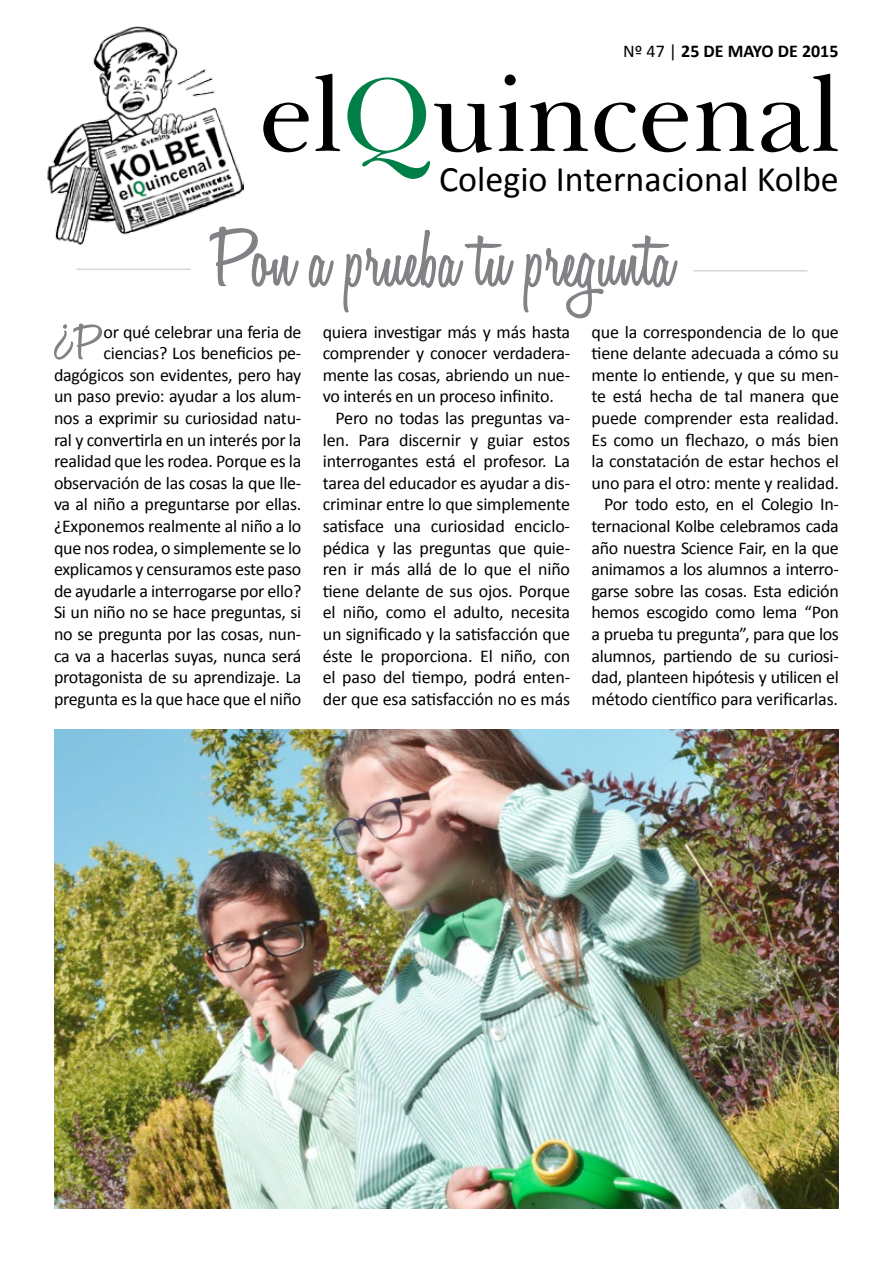
<style>
.page{position:relative;width:893px;height:1263px;background:#fff}
.page>*{position:absolute;margin:0;border:0;box-sizing:border-box;transform-origin:0 0}
.t1{font:600 85.5px "Honey Script";color:#808285}
.t2{font:600 51.3px "Honey Script";color:#808285}
.t3{font:36px "Calibri";color:#000}
.t4{font:18px/21.6px "Calibri";letter-spacing:-.015em;color:#000;text-align:right}
.t5{font:700 18px "Calibri";color:#000}
.s1{font-weight:400}
</style>
<div class="page">
<hr style="left:77px;top:269px;width:114px;height:1px;background:#d5d7d8">
<hr style="left:693px;top:270px;width:114px;height:2px;background:#d5d7d8">
<svg style="left:499px;top:74px;width:339px;height:78px"></svg>
<svg style="left:347px;top:77px;width:145px;height:102px"></svg>
<svg style="left:263px;top:74px;width:77px;height:78px"></svg>
<img style="left:47px;top:26px;width:197px;height:219px">
<img style="left:54px;top:729px;width:785px;height:480px">
<p class="t5" style="left:623px;top:39px;width:217px"><span class="s1">Nº 47 |</span> 25 DE MAYO DE 2015</p>
<h3 class="t3" style="left:439px;top:157px;width:401px">Colegio Internacional Kolbe</h3>
<h1 class="t1" style="left:211px;top:207px;width:464px">Pon a prueba tu pregunta</h1>
<h2 class="t2" style="left:56px;top:312px;width:44px">¿P</h2>
<p class="t4" style="left:54px;top:321px;width:249px">or qué celebrar una feria de ciencias? Los beneficios pe&shy;dagógicos son evidentes, pero hay un paso previo: ayudar a los alum&shy;nos a exprimir su curiosidad natu&shy;ral y convertirla en un interés por la realidad que les rodea. Porque es la observación de las cosas la que lle&shy;va al niño a preguntarse por ellas. ¿Exponemos realmente al niño a lo que nos rodea, o simplemente se lo explicamos y censuramos este paso de ayudarle a interrogarse por ello?<br>Si un niño no se hace preguntas, si no se pregunta por las cosas, nun&shy;ca va a hacerlas suyas, nunca será protagonista de su aprendizaje. La pregunta es la que hace que el niño</p>
<p class="t4" style="left:323px;top:321px;width:249px">quiera investigar más y más hasta</p>
<p class="t4" style="left:323px;top:342px;width:249px">comprender y conocer verdadera-</p>
<p class="t4" style="left:323px;top:364px;width:249px">mente las cosas, abriendo un nue-</p>
<p class="t4" style="left:323px;top:386px;width:233px">vo interés en un proceso infinito.</p>
<p class="t4" style="left:335px;top:407px;width:236px">Pero no todas las preguntas va-</p>
<p class="t4" style="left:323px;top:429px;width:249px">len. Para discernir y guiar estos</p>
<p class="t4" style="left:323px;top:450px;width:249px">interrogantes está el profesor. La</p>
<p class="t4" style="left:323px;top:472px;width:249px">tarea del educador es ayudar a dis-</p>
<p class="t4" style="left:323px;top:494px;width:249px">criminar entre lo que simplemente</p>
<p class="t4" style="left:323px;top:515px;width:249px">satisface una curiosidad enciclo-</p>
<p class="t4" style="left:323px;top:537px;width:249px">pédica y las preguntas que quie-</p>
<p class="t4" style="left:323px;top:558px;width:249px">ren ir más allá de lo que el niño</p>
<p class="t4" style="left:323px;top:580px;width:249px">tiene delante de sus ojos. Porque</p>
<p class="t4" style="left:323px;top:602px;width:249px">el niño, como el adulto, necesita</p>
<p class="t4" style="left:323px;top:623px;width:249px">un significado y la satisfacción que</p>
<p class="t4" style="left:323px;top:645px;width:249px">éste le proporciona. El niño, con</p>
<p class="t4" style="left:323px;top:666px;width:249px">el paso del tiempo, podrá enten-</p>
<p class="t4" style="left:323px;top:688px;width:249px">der que esa satisfacción no es más</p>
<p class="t4" style="left:591px;top:321px;width:249px">que la correspondencia de lo que tiene delante adecuada a cómo su mente lo entiende, y que su men&shy;te está hecha de tal manera que puede comprender esta realidad.<br>Es como un flechazo, o más bien la constatación de estar hechos el uno para el otro: mente y realidad.<br>Por todo esto, en el Colegio In&shy;ternacional Kolbe celebramos cada año nuestra Science Fair, en la que animamos a los alumnos a interro&shy;garse sobre las cosas. Esta edición hemos escogido como lema “Pon a prueba tu pregunta”, para que los alumnos, partiendo de su curiosi&shy;dad, planteen hipótesis y utilicen el método científico para verificarlas.</p>
</div>
